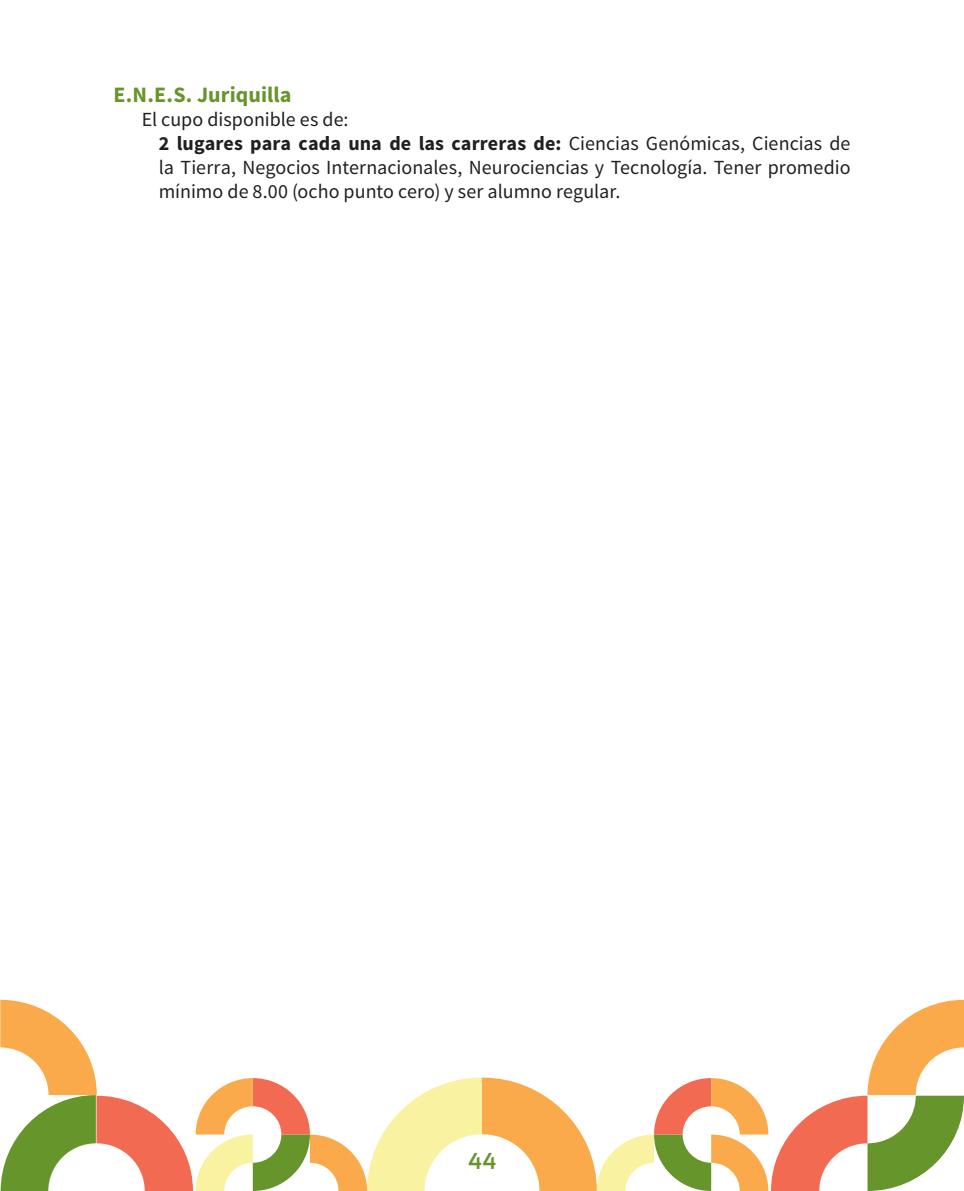
<style>
.page{position:relative;width:964px;height:1191px;background:#fff}
.page>*{position:absolute;margin:0;border:0;box-sizing:border-box;transform-origin:0 0}
.t1{font:700 22px "Source Sans Pro";color:#66952c}
.t2{font:600 22px "Exo";color:#66952c}
.t3{font:20px/24px "Source Sans Pro";color:#231f20}
.s1{font-weight:700}
</style>
<div class="page">
<svg style="left:0;top:999px;width:964px;height:192px"></svg>
<p class="t1" style="left:113px;top:80px;width:180px">E.N.E.S. Juriquilla</p>
<p class="t3" style="left:159px;top:107px;width:693px;text-indent:-17px">El cupo disponible es de:<br><span class="s1">2 lugares para cada una de las carreras de:</span> Ciencias Genómicas, Ciencias de la Tierra, Negocios Internacionales, Neurociencias y Tecnología. Tener promedio mínimo de 8.00 (ocho punto cero) y ser alumno regular.</p>
<p class="t2" style="left:468px;top:1147px;width:29px">44</p>
</div>
